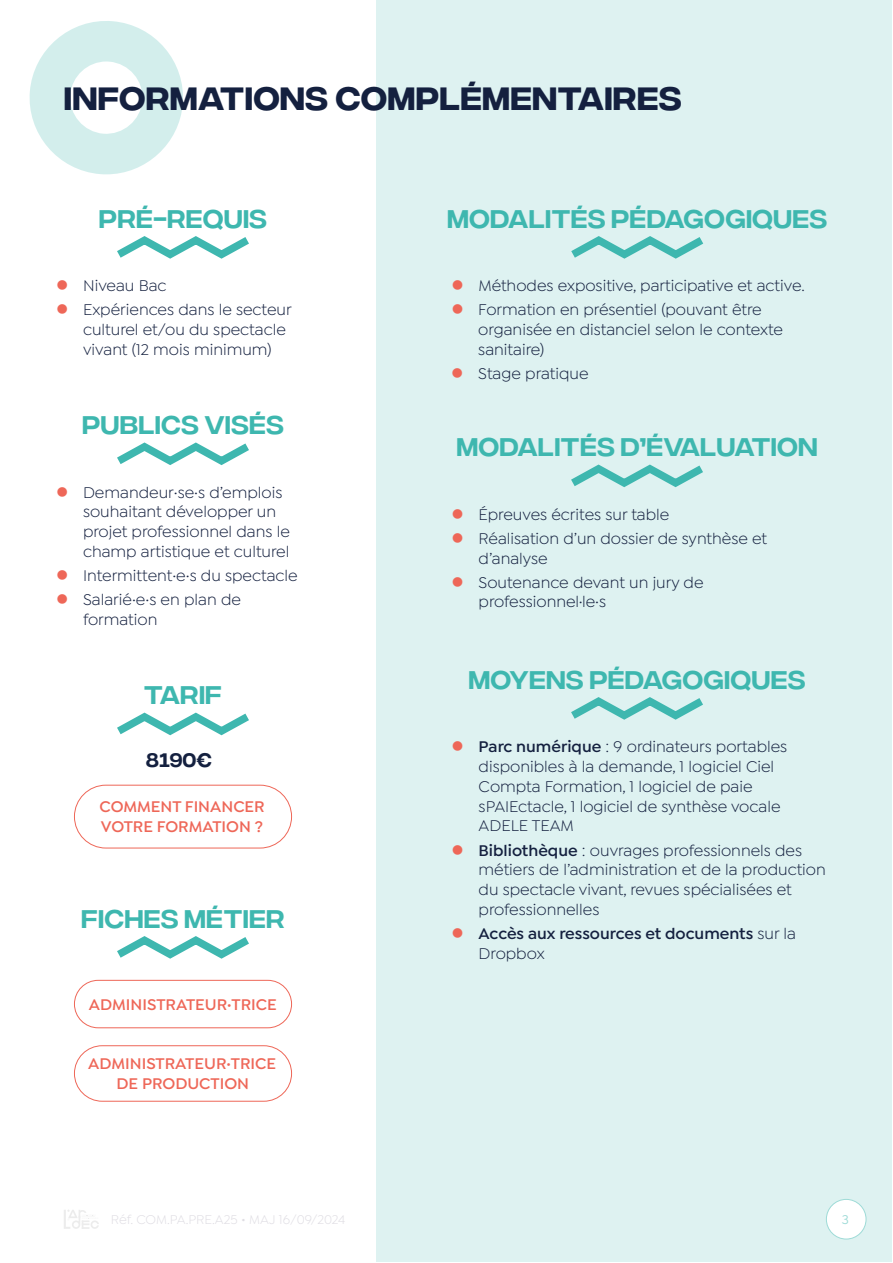
<style>
.page{position:relative;width:893px;height:1263px;background:#fff}
.page>*{position:absolute;margin:0;border:0;box-sizing:border-box;transform-origin:0 0}
.t1{font:500 32.25px "Integral CF";letter-spacing:.01em;color:#14203f}
.t2{font:25.5px "Integral CF";letter-spacing:.01em;color:#3eb7af}
.t3{font:19.5px "Integral CF";color:#14203f}
.t4{font:16.5px/19.8px "Isidora Sans";color:#14203f}
.t5{font:600 16.5px/19.8px "Isidora Sans";color:#ee6758}
.t6{font:600 16.5px/19.8px "Isidora Sans";color:#14203f}
.t7{font:13.5px "Isidora Sans";color:#dfdde3}
.t8{font:500 13.5px "Isidora Sans";color:#9edbd7}
.s1{font-weight:600}
.s2{font-weight:400}
</style>
<div class="page">
<div style="left:376px;top:1px;width:516px;height:1261px;background:#def2f1"></div>
<svg style="left:64px;top:1210px;width:35px;height:19px"></svg>
<div style="left:826px;top:1199px;width:40px;height:40px;background:#fff;border-radius:50%"></div>
<div style="left:826px;top:1199px;width:40px;height:40px;border:1px solid #9edbd7;border-radius:50%"></div>
<svg style="left:29px;top:21px;width:154px;height:153px"></svg>
<svg style="left:571px;top:464px;width:132px;height:24px"></svg>
<svg style="left:117px;top:712px;width:132px;height:24px"></svg>
<div style="left:74px;top:785px;width:218px;height:63px;border:1px solid #ee6758;border-radius:31px"></div>
<svg style="left:117px;top:236px;width:132px;height:23px"></svg>
<svg style="left:117px;top:442px;width:132px;height:23px"></svg>
<svg style="left:571px;top:236px;width:133px;height:23px"></svg>
<svg style="left:571px;top:697px;width:132px;height:23px"></svg>
<svg style="left:117px;top:936px;width:132px;height:23px"></svg>
<div style="left:74px;top:980px;width:218px;height:48px;border:1px solid #ee6758;border-radius:24px"></div>
<div style="left:74px;top:1045px;width:218px;height:56px;border:1px solid #ee6758;border-radius:28px"></div>
<h1 class="t1" style="left:64px;top:80px;width:619px">INFORMATIONS COMPLÉMENTAIRES</h1>
<h2 class="t2" style="left:99px;top:205px;width:170px">PRÉ-REQUIS</h2>
<p class="t4" style="left:83px;top:274px;width:210px;line-height:24px">Niveau Bac<br>Expériences dans le secteur</p>
<p class="t4" style="left:83px;top:320px;width:204px">culturel et/ou du spectacle vivant (12 mois minimum)</p>
<h2 class="t2" style="left:82px;top:411px;width:203px">PUBLICS VISÉS</h2>
<p class="t4" style="left:83px;top:482px;width:208px">Demandeur·se·s d’emplois souhaitant développer un projet professionnel dans le champ artistique et culturel</p>
<p class="t4" style="left:83px;top:564px;width:216px;line-height:24px">Intermittent·e·s du spectacle<br>Salarié·e·s en plan de</p>
<p class="t4" style="left:83px;top:609px;width:76px">formation</p>
<h2 class="t2" style="left:144px;top:681px;width:80px">TARIF</h2>
<p class="t3" style="left:146px;top:750px;width:68px">8190€</p>
<p class="t5" style="left:100px;top:797px;width:167px">COMMENT FINANCER<br>VOTRE FORMATION ?</p>
<h2 class="t2" style="left:81px;top:905px;width:205px">FICHES MÉTIER</h2>
<p class="t5" style="left:89px;top:994px;width:189px">ADMINISTRATEUR·TRICE</p>
<p class="t5" style="left:88px;top:1054px;width:189px;text-align:center">ADMINISTRATEUR·TRICE<br>DE PRODUCTION</p>
<h2 class="t2" style="left:447px;top:205px;width:382px">MODALITÉS PÉDAGOGIQUES</h2>
<p class="t4" style="left:478px;top:274px;width:328px;line-height:24px">Méthodes expositive, participative et active.<br>Formation en présentiel (pouvant être</p>
<p class="t4" style="left:478px;top:320px;width:306px">organisée en distanciel selon le contexte sanitaire)</p>
<p class="t4" style="left:478px;top:363px;width:112px">Stage pratique</p>
<h2 class="t2" style="left:456px;top:433px;width:363px">MODALITÉS D’ÉVALUATION</h2>
<p class="t4" style="left:479px;top:502px;width:290px;line-height:24px">Épreuves écrites sur table<br>Réalisation d’un dossier de synthèse et</p>
<p class="t4" style="left:479px;top:546px;width:226px;line-height:24px">d’analyse<br>Soutenance devant un jury de</p>
<p class="t4" style="left:479px;top:592px;width:129px">professionnel·le·s</p>
<h2 class="t2" style="left:469px;top:666px;width:338px">MOYENS PÉDAGOGIQUES</h2>
<p class="t4" style="left:479px;top:737px;width:310px"><span class="s1">Parc numérique</span> : 9 ordinateurs portables disponibles à la demande, 1 logiciel Ciel Compta Formation, 1 logiciel de paie sPAIEctacle, 1 logiciel de synthèse vocale ADELE TEAM</p>
<p class="t4" style="left:479px;top:840px;width:349px"><span class="s1">Bibliothèque</span> : ouvrages professionnels des métiers de l’administration et de la production du spectacle vivant, revues spécialisées et professionnelles</p>
<p class="t6" style="left:479px;top:923px;width:319px">Accès aux ressources et documents <span class="s2">sur la<br>Dropbox</span></p>
<p class="t7" style="left:111px;top:1212px;width:236px">Réf. COM.PA.PRE.A25 • MAJ 16/09/2024</p>
<p class="t8" style="left:842px;top:1212px;width:9px">3</p>
</div>
